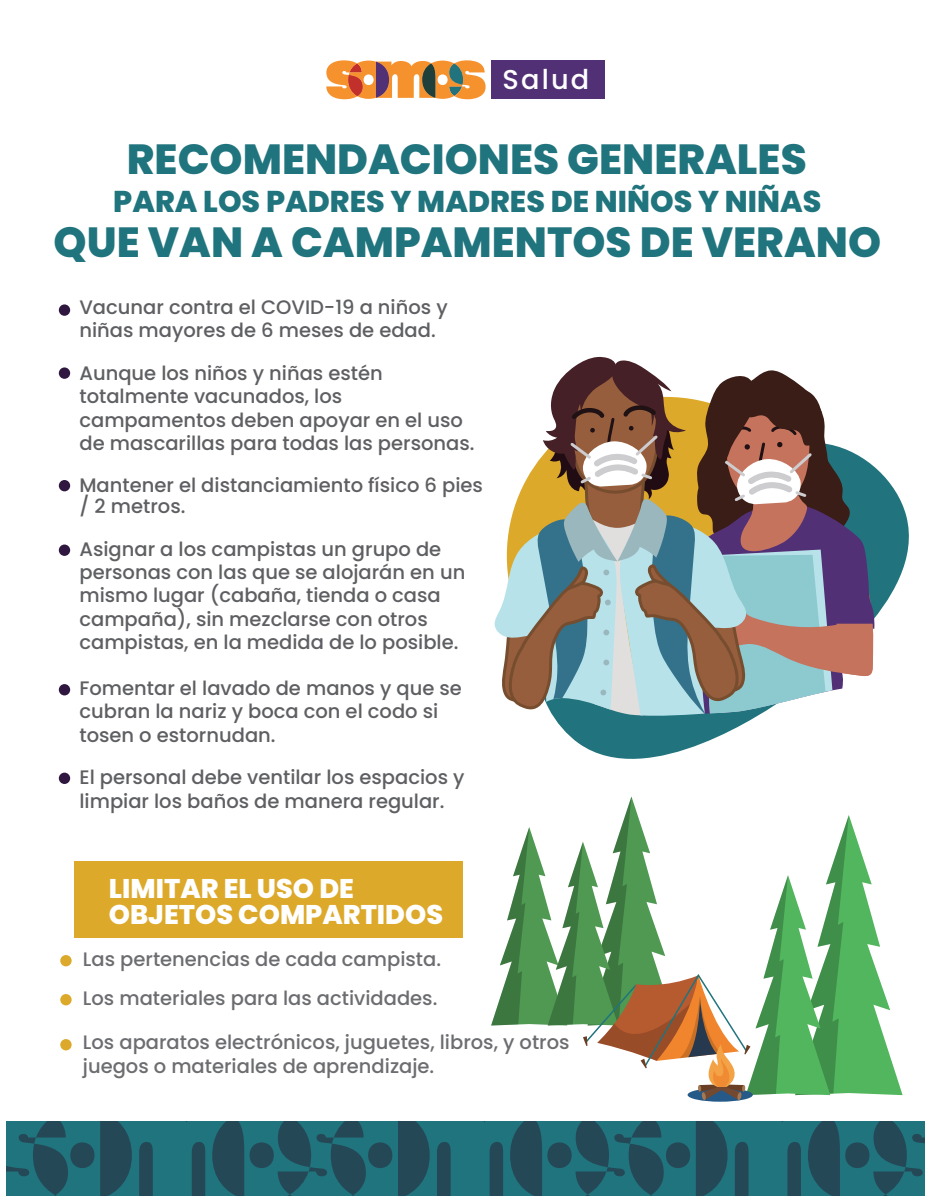
<style>
.page{position:relative;width:931px;height:1202px;background:#fff}
.page>*{position:absolute;margin:0;border:0;box-sizing:border-box;transform-origin:0 0}
.t1{font:800 42px "Poppins";color:#20747d}
.t2{font:800 30px "Poppins";color:#20747d}
.t3{font:500 27.15px "Poppins";letter-spacing:.08em;color:#fff}
.t4{font:800 27px/26.4px "Poppins";color:#fff}
.t5{font:500 19.5px/23.4px "Poppins";color:#5e5f62}
.t6{font:500 19.5px/38.4px "Poppins";color:#6c6d70}
</style>
<div class="page">
<div style="left:491px;top:60px;width:114px;height:39px;background:#523076"></div>
<svg style="left:326px;top:60px;width:160px;height:39px;background:#d7965d"></svg>
<svg style="left:6px;top:1121px;width:918px;height:74px;background:#22606c"></svg>
<div style="left:59px;top:304px;width:11px;height:12px;background:#2f1740;border-radius:50%"></div>
<div style="left:59px;top:367px;width:11px;height:12px;background:#2f1740;border-radius:50%"></div>
<div style="left:59px;top:480px;width:11px;height:11px;background:#2f1740;border-radius:50%"></div>
<div style="left:59px;top:544px;width:11px;height:12px;background:#2f1740;border-radius:50%"></div>
<div style="left:59px;top:684px;width:11px;height:11px;background:#2f1740;border-radius:50%"></div>
<div style="left:59px;top:772px;width:11px;height:12px;background:#2f1740;border-radius:50%"></div>
<div style="left:60px;top:955px;width:12px;height:11px;background:#dca92a;border-radius:50%"></div>
<div style="left:60px;top:994px;width:12px;height:11px;background:#dca92a;border-radius:50%"></div>
<div style="left:60px;top:1039px;width:12px;height:11px;background:#dca92a;border-radius:50%"></div>
<div style="left:74px;top:861px;width:388px;height:77px;background:#dca92a"></div>
<div style="left:688px;top:1088px;width:65px;height:13px;background:#255a88;border-radius:50%"></div>
<svg style="left:491px;top:796px;width:412px;height:304px"></svg>
<svg style="left:553px;top:467px;width:356px;height:292px"></svg>
<svg style="left:494px;top:356px;width:381px;height:360px"></svg>
<h3 class="t3" style="left:502px;top:64px;width:88px">Salud</h3>
<h1 class="t1" style="left:127px;top:135px;width:681px">RECOMENDACIONES GENERALES</h1>
<h2 class="t2" style="left:113px;top:184px;width:710px">PARA LOS PADRES Y MADRES DE NIÑOS Y NIÑAS</h2>
<h1 class="t1" style="left:54px;top:218px;width:829px">QUE VAN A CAMPAMENTOS DE VERANO</h1>
<p class="t5" style="left:79px;top:295px;width:370px">Vacunar contra el COVID-19 a niños y niñas mayores de 6 meses de edad.</p>
<p class="t5" style="left:79px;top:361px;width:397px">Aunque los niños y niñas estén totalmente vacunados, los campamentos deben apoyar en el uso de mascarillas para todas las personas.</p>
<p class="t5" style="left:79px;top:475px;width:405px;line-height:21px">Mantener el distanciamiento físico 6 pies / 2 metros.</p>
<p class="t5" style="left:79px;top:537px;width:387px">Asignar a los campistas un grupo de personas con las que se alojarán en un mismo lugar (cabaña, tienda o casa campaña), sin mezclarse con otros campistas, en la medida de lo posible.</p>
<p class="t5" style="left:79px;top:676px;width:384px">Fomentar el lavado de manos y que se cubran la nariz y boca con el codo si tosen o estornudan.</p>
<p class="t5" style="left:79px;top:766px;width:387px">El personal debe ventilar los espacios y limpiar los baños de manera regular.</p>
<h3 class="t4" style="left:109px;top:875px;width:336px">LIMITAR EL USO DE<br>OBJETOS COMPARTIDOS</h3>
<p class="t6" style="left:83px;top:940px;width:360px">Las pertenencias de cada campista.<br>Los materiales para las actividades.</p>
<p class="t6" style="left:83px;top:1030px;width:488px;line-height:23.4px">Los aparatos electrónicos, juguetes, libros, y otros juegos o materiales de aprendizaje.</p>
</div>
